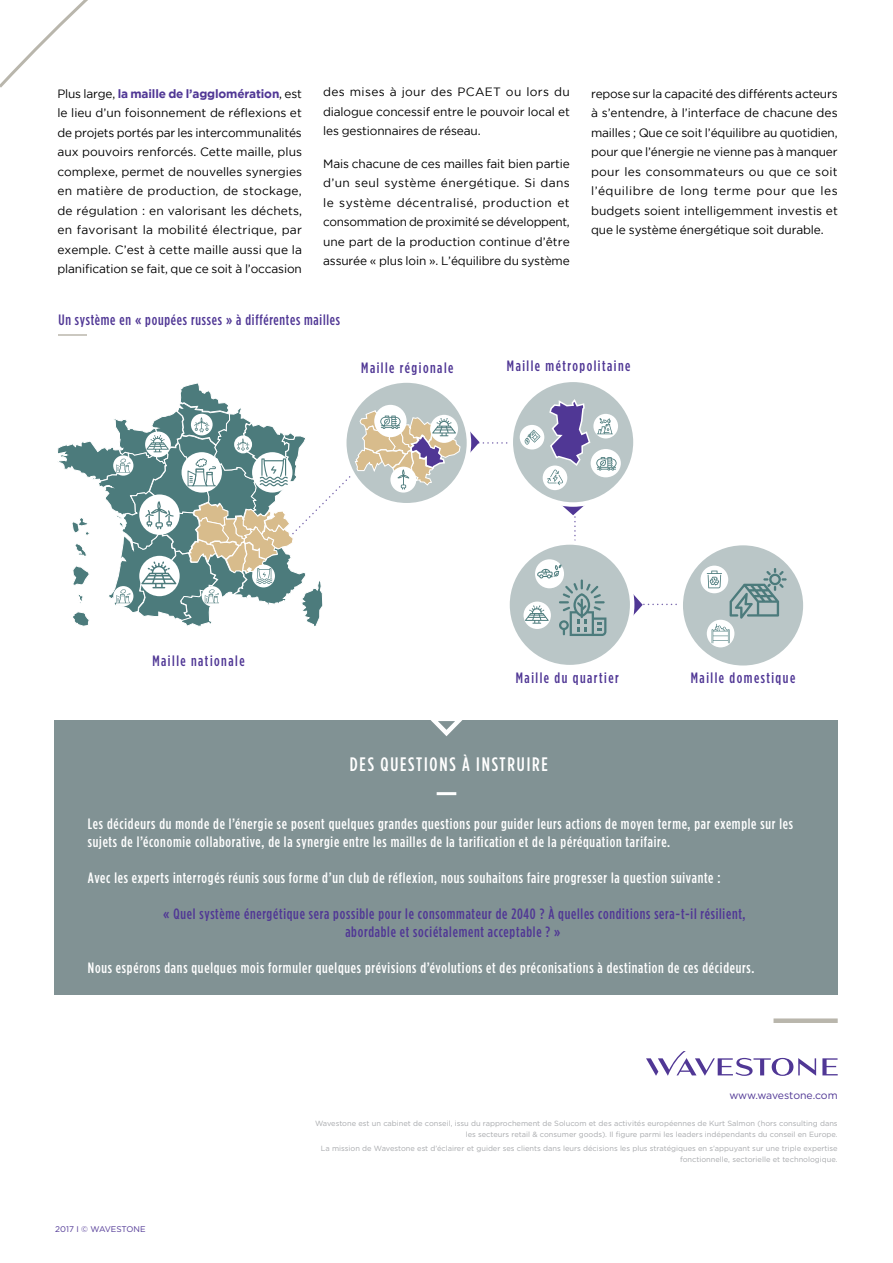
<style>
.page{position:relative;width:893px;height:1263px;background:#fff}
.page>*{position:absolute;margin:0;border:0;box-sizing:border-box;transform-origin:0 0}
.t1{font:500 19.5px "Gotham Condensed";letter-spacing:.095em;color:#fff}
.t2{font:500 15px/18px "Gotham Condensed";letter-spacing:.05em;color:#fff}
.t3{font:500 15px/18px "Gotham Condensed";letter-spacing:.05em;color:#503795;text-align:center}
.t4{font:500 15px "Gotham Condensed";letter-spacing:.1em;color:#503795}
.t5{font:12px/19.5px "Gotham";letter-spacing:-.01em;color:#000;text-align:justify}
.t6{font:10.5px "Gotham";letter-spacing:-.01em;color:#503795}
.t7{font:8.25px "Gotham";color:#503795}
.t8{font:7.5px/10.5px "Gotham";color:#a7a9ac;text-align:right}
.s1{font-weight:700;color:#503795}
</style>
<div class="page">
<svg style="left:0;top:0;width:88px;height:88px"></svg>
<svg style="left:822px;top:1058px;width:16px;height:17px"></svg>
<svg style="left:646px;top:1051px;width:170px;height:25px"></svg>
<div style="left:773px;top:1018px;width:65px;height:5px;background:#b9b6ac"></div>
<hr style="left:58px;top:334px;width:29px;height:2px;background:#cbc8c0">
<div style="left:55px;top:720px;width:783px;height:274px;background:#819294"></div>
<svg style="left:430px;top:720px;width:33px;height:16px"></svg>
<hr style="left:437px;top:792px;width:19px;height:3px;background:#fff">
<svg style="left:57px;top:382px;width:741px;height:284px"></svg>
<p class="t5" style="left:57px;top:84px;width:246px">Plus large, <span class="s1">la maille de l’agglomération</span>, est le lieu d’un foisonnement de réflexions et de projets portés par les intercommunalités aux pouvoirs renforcés. Cette maille, plus complexe, permet de nouvelles synergies en matière de production, de stockage, de régulation : en valorisant les déchets, en favorisant la mobilité électrique, par exemple. C’est à cette maille aussi que la planification se fait, que ce soit à l’occasion</p>
<p class="t5" style="left:323px;top:82px;width:248px">des mises à jour des PCAET ou lors du dialogue concessif entre le pouvoir local et les gestionnaires de réseau.</p>
<p class="t5" style="left:323px;top:153px;width:248px">Mais chacune de ces mailles fait bien partie d’un seul système énergétique. Si dans le système décentralisé, production et consommation de proximité se développent, une part de la production continue d’être assurée « plus loin ». L’équilibre du système</p>
<p class="t3" style="left:58px;top:310px;width:283px">Un système en « poupées russes » à différentes mailles</p>
<p class="t5" style="left:591px;top:84px;width:248px">repose sur la capacité des différents acteurs à s’entendre, à l’interface de chacune des mailles ; Que ce soit l’équilibre au quotidien, pour que l’énergie ne vienne pas à manquer pour les consommateurs ou que ce soit l’équilibre de long terme pour que les budgets soient intelligemment investis et que le système énergétique soit durable.</p>
<p class="t4" style="left:361px;top:359px;width:94px">Maille régionale</p>
<p class="t4" style="left:507px;top:357px;width:125px">Maille métropolitaine</p>
<p class="t4" style="left:152px;top:652px;width:94px">Maille nationale</p>
<p class="t4" style="left:516px;top:669px;width:104px">Maille du quartier</p>
<p class="t4" style="left:691px;top:669px;width:106px">Maille domestique</p>
<h1 class="t1" style="left:350px;top:753px;width:200px">DES QUESTIONS À INSTRUIRE</h1>
<p class="t2" style="left:88px;top:815px;width:707px">Les décideurs du monde de l’énergie se posent quelques grandes questions pour guider leurs actions de moyen terme, par exemple sur les sujets de l’économie collaborative, de la synergie entre les mailles de la tarification et de la péréquation tarifaire.</p>
<p class="t2" style="left:88px;top:869px;width:634px">Avec les experts interrogés réunis sous forme d’un club de réflexion, nous souhaitons faire progresser la question suivante :</p>
<p class="t3" style="left:163px;top:905px;width:584px">« Quel système énergétique sera possible pour le consommateur de 2040 ? À quelles conditions sera-t-il résilient, abordable et sociétalement acceptable ? »</p>
<p class="t2" style="left:88px;top:959px;width:668px">Nous espérons dans quelques mois formuler quelques prévisions d’évolutions et des préconisations à destination de ces décideurs.</p>
<p class="t7" style="left:55px;top:1224px;width:92px">2017 I © WAVESTONE</p>
<p class="t6" style="left:729px;top:1089px;width:110px">www.wavestone.com</p>
<p class="t8" style="left:315px;top:1118px;width:524px">Wavestone est un cabinet de conseil, issu du rapprochement de Solucom et des activités européennes de Kurt Salmon (hors consulting dans les secteurs retail &amp; consumer goods). Il figure parmi les leaders indépendants du conseil en Europe.</p>
<p class="t8" style="left:321px;top:1143px;width:518px">La mission de Wavestone est d’éclairer et guider ses clients dans leurs décisions les plus stratégiques en s’appuyant sur une triple expertise fonctionnelle, sectorielle et technologique.</p>
</div>
